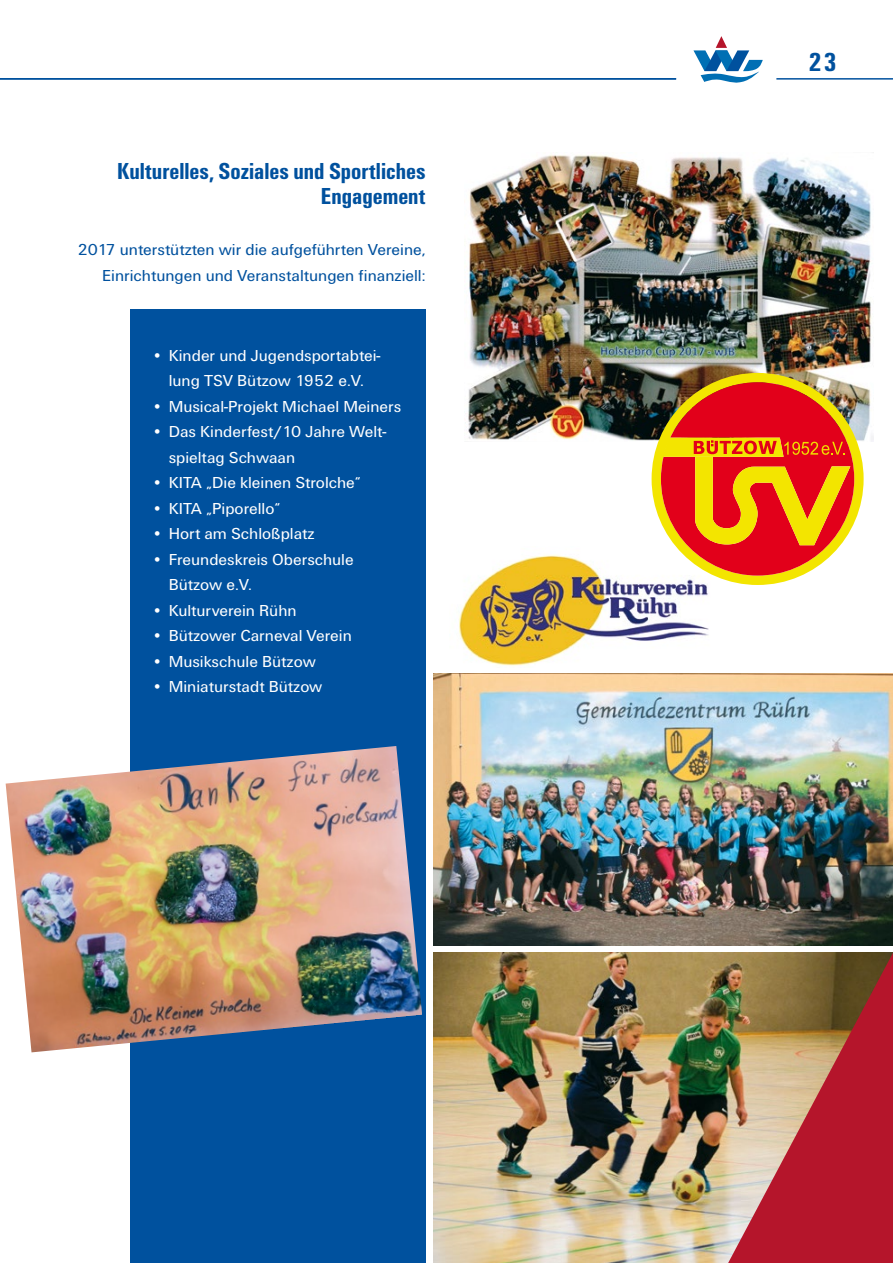
<style>
.page{position:relative;width:893px;height:1263px;background:#fff}
.page>*{position:absolute;margin:0;border:0;box-sizing:border-box;transform-origin:0 0}
.t1{font:700 condensed 27px "Unitus T";color:#00519e}
.t2{font:700 condensed 24px/25.5px "Unitus T";color:#00519e;text-align:right}
.t3{font:16.5px/25.5px "Unitus T";color:#fff}
.t4{font:16.5px/25.5px "Unitus T";color:#00519e;text-align:right}
</style>
<div class="page">
<hr style="left:776px;top:78px;width:117px;height:2px;background:#00519e">
<svg style="left:693px;top:36px;width:70px;height:47px"></svg>
<hr style="left:0;top:78px;width:676px;height:2px;background:#00519e">
<img style="left:433px;top:952px;width:460px;height:311px">
<div style="left:130px;top:310px;width:296px;height:953px;background:#00519e"></div>
<img style="left:6px;top:746px;width:416px;height:306px">
<img style="left:459px;top:554px;width:250px;height:112px">
<img style="left:468px;top:155px;width:405px;height:286px">
<svg style="left:652px;top:373px;width:212px;height:212px;background:#df6e34"></svg>
<svg style="left:728px;top:953px;width:165px;height:310px;background:#af564c"></svg>
<img style="left:433px;top:674px;width:460px;height:272px">
<h2 class="t2" style="left:117px;top:157px;width:310px">Kulturelles, Soziales und Sportliches<br>Engagement</h2>
<p class="t4" style="left:78px;top:237px;width:349px">2017 unterstützten wir die aufgeführten Vereine,<br>Einrichtungen und Veranstaltungen finanziell:</p>
<p class="t3" style="left:152px;top:342px;width:230px;text-align:center">• Kinder und Jugendsportabtei&shy;lung TSV Bützow 1952 e.V.</p>
<p class="t3" style="left:152px;top:393px;width:251px">• Musical-Projekt Michael Meiners</p>
<p class="t3" style="left:169px;top:419px;width:219px;text-indent:-17px">• Das Kinderfest/10 Jahre Welt&shy;spieltag Schwaan</p>
<p class="t3" style="left:152px;top:470px;width:211px">• KITA „Die kleinen Strolche“</p>
<p class="t3" style="left:152px;top:495px;width:130px">• KITA „Piporello“</p>
<p class="t3" style="left:152px;top:521px;width:165px">• Hort am Schloßplatz</p>
<p class="t3" style="left:169px;top:546px;width:187px;text-indent:-17px">• Freundeskreis Oberschule<br>Bützow e.V.</p>
<p class="t3" style="left:152px;top:597px;width:147px">• Kulturverein Rühn</p>
<p class="t3" style="left:152px;top:623px;width:202px">• Bützower Carneval Verein</p>
<p class="t3" style="left:152px;top:648px;width:166px">• Musikschule Bützow</p>
<p class="t3" style="left:152px;top:674px;width:172px">• Miniaturstadt Bützow</p>
<h1 class="t1" style="left:809px;top:46px;width:29px">23</h1>
</div>
